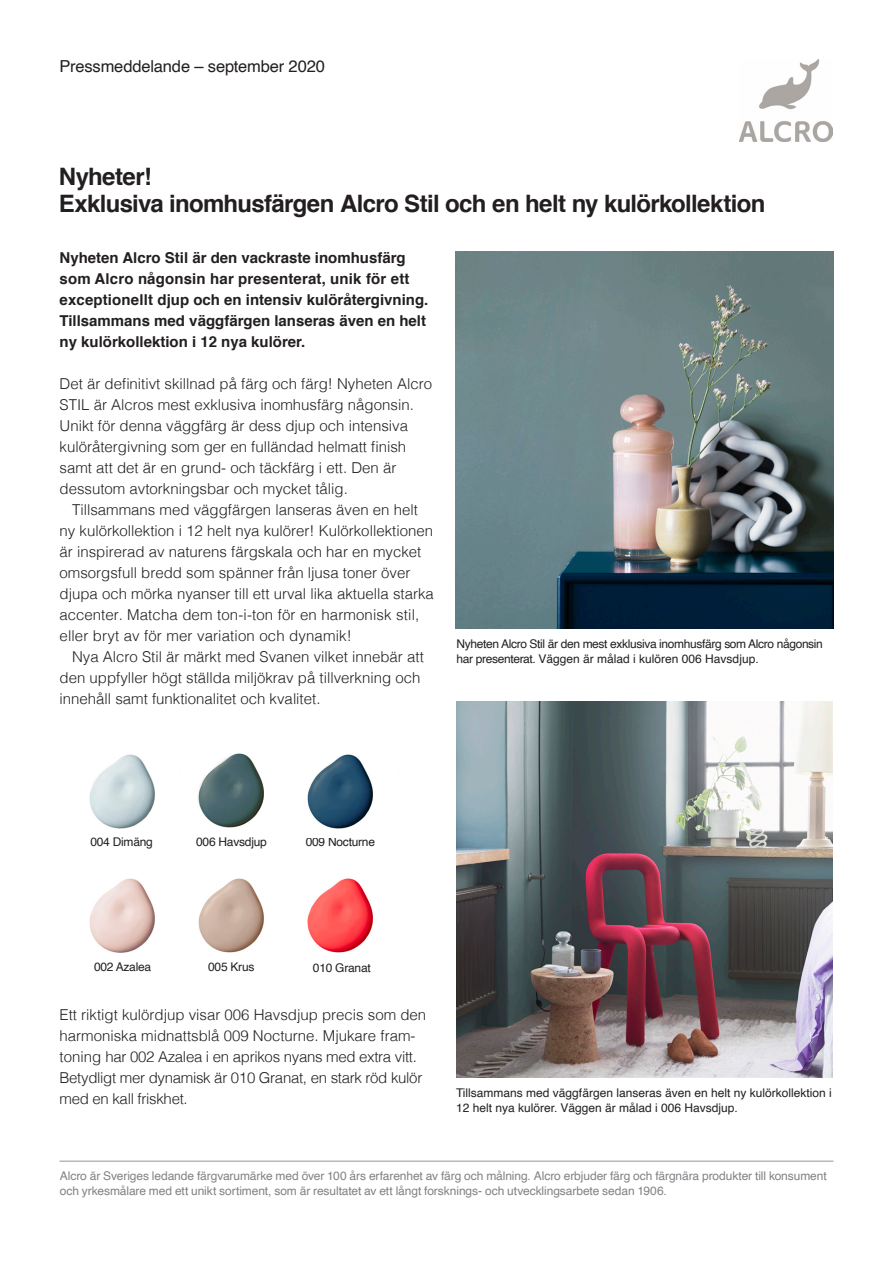
<style>
.page{position:relative;width:893px;height:1263px;background:#fff}
.page>*{position:absolute;margin:0;border:0;box-sizing:border-box;transform-origin:0 0}
.t1{font:700 24px "Helvetica";letter-spacing:-.03em;color:#231f20}
.t2{font:16.5px "Helvetica";letter-spacing:-.01em;color:#231f20}
.t3{font:300 15px/21px "Helvetica";color:#231f20}
.t4{font:700 15px/21px "Helvetica";color:#231f20}
.t5{font:12px/15px "Helvetica";letter-spacing:-.01em;color:#808285}
.t6{font:12px/15px "Helvetica";letter-spacing:-.02em;color:#231f20}
.t7{font:12px/15px "Helvetica";color:#231f20}
</style>
<div class="page">
<hr style="left:60px;top:1161px;width:773px;height:1px;background:#939598">
<img style="left:739px;top:60px;width:93px;height:81px">
<img style="left:456px;top:701px;width:377px;height:377px">
<img style="left:198px;top:753px;width:66px;height:75px">
<img style="left:307px;top:754px;width:66px;height:75px">
<img style="left:307px;top:878px;width:66px;height:75px">
<img style="left:198px;top:878px;width:66px;height:75px">
<img style="left:89px;top:754px;width:66px;height:75px">
<img style="left:89px;top:878px;width:66px;height:75px">
<img style="left:456px;top:251px;width:377px;height:377px">
<p class="t2" style="left:60px;top:53px;width:267px">Pressmeddelande – september 2020</p>
<p class="t1" style="left:59px;top:157px;width:94px">Nyheter!</p>
<p class="t1" style="left:59px;top:184px;width:708px">Exklusiva inomhusfärgen Alcro Stil och en helt ny kulörkollektion</p>
<p class="t4" style="left:60px;top:247px;width:370px">Nyheten Alcro Stil är den vackraste inomhusfärg som Alcro någonsin har presenterat, unik för ett exceptionellt djup och en intensiv kulöråtergivning.</p>
<p class="t4" style="left:60px;top:310px;width:368px">Tillsammans med väggfärgen lanseras även en helt ny kulörkollektion i 12 nya kulörer.</p>
<p class="t3" style="left:60px;top:372px;width:374px">Det är definitivt skillnad på färg och färg! Nyheten Alcro<br>STIL är Alcros mest exklusiva inomhusfärg någonsin.<br>Unikt för denna väggfärg är dess djup och intensiva</p>
<p class="t3" style="left:60px;top:435px;width:348px">kulöråtergivning som ger en fulländad helmatt finish samt att det är en grund- och täckfärg i ett. Den är dessutom avtorkningsbar och mycket tålig.</p>
<p class="t3" style="left:60px;top:498px;width:376px;text-indent:13px">Tillsammans med väggfärgen lanseras även en helt ny kulörkollektion i 12 helt nya kulörer! Kulörkollektionen är inspirerad av naturens färgskala och har en mycket omsorgsfull bredd som spänner från ljusa toner över djupa och mörka nyanser till ett urval lika aktuella starka accenter. Matcha dem ton-i-ton för en harmonisk stil, eller bryt av för mer variation och dynamik!</p>
<p class="t3" style="left:60px;top:645px;width:366px;text-indent:13px">Nya Alcro Stil är märkt med Svanen vilket innebär att den uppfyller högt ställda miljökrav på tillverkning och innehåll samt funktionalitet och kvalitet.</p>
<p class="t6" style="left:457px;top:637px;width:368px">Nyheten Alcro Stil är den mest exklusiva inomhusfärg som Alcro någonsin har presenterat. Väggen är målad i kulören 006 Havsdjup.</p>
<p class="t6" style="left:90px;top:835px;width:64px">004 Dimäng</p>
<p class="t6" style="left:196px;top:835px;width:72px">006 Havsdjup</p>
<p class="t6" style="left:306px;top:835px;width:71px">009 Nocturne</p>
<p class="t6" style="left:94px;top:960px;width:59px">002 Azalea</p>
<p class="t6" style="left:208px;top:960px;width:48px">005 Krus</p>
<p class="t6" style="left:313px;top:960px;width:59px">010 Granat</p>
<p class="t3" style="left:60px;top:1003px;width:368px">Ett riktigt kulördjup visar 006 Havsdjup precis som den harmoniska midnattsblå 009 Nocturne. Mjukare fram&shy;toning har 002 Azalea i en aprikos nyans med extra vitt.<br>Betydligt mer dynamisk är 010 Granat, en stark röd kulör med en kall friskhet.</p>
<p class="t7" style="left:456px;top:1085px;width:377px">Tillsammans med väggfärgen lanseras även en helt ny kulörkollektion i<br>12 helt nya kulörer. Väggen är målad i 006 Havsdjup.</p>
<p class="t5" style="left:60px;top:1169px;width:768px">Alcro är Sveriges ledande färgvarumärke med över 100 års erfarenhet av färg och målning. Alcro erbjuder färg och färgnära produkter till konsument och yrkesmålare med ett unikt sortiment, som är resultatet av ett långt forsknings- och utvecklingsarbete sedan 1906.</p>
</div>
